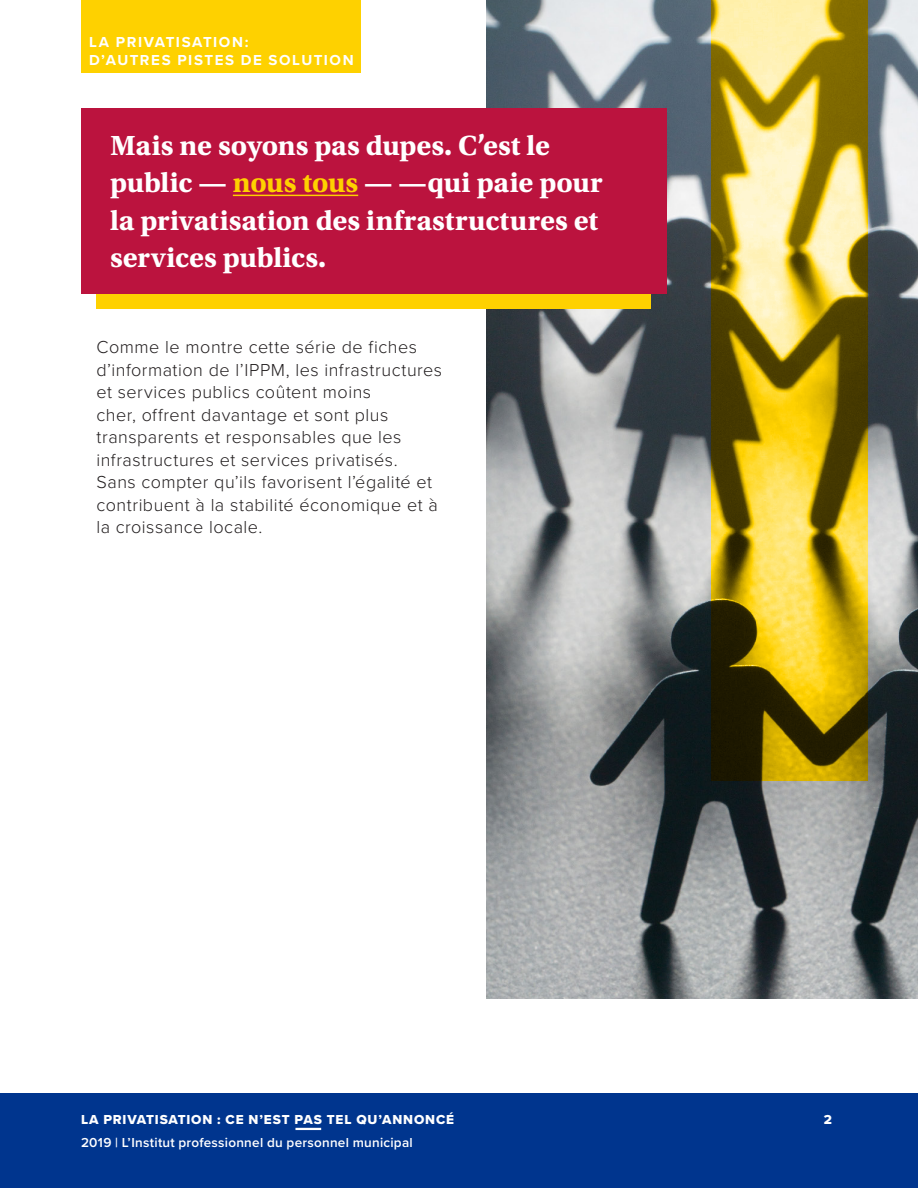
<style>
.page{position:relative;width:918px;height:1188px;background:#fff}
.page>*{position:absolute;margin:0;border:0;box-sizing:border-box;transform-origin:0 0}
.t1{font:29.25px/37.5px "Utopia Std Bold Capt";letter-spacing:-.005em;color:#fff}
.t2{font:300 18px/22.5px "Proxima Nova";letter-spacing:.025em;color:#231f20}
.t3{font:700 15px/18px "Proxima Nova";letter-spacing:.105em;color:#fff}
.t4{font:600 13.5px "Proxima Nova";letter-spacing:.02em;color:#fff}
.t5{font:13.5px "Proxima Nova Extrabld";letter-spacing:.06em;color:#fff}
.s1{color:#fed100}
</style>
<div class="page">
<div style="left:0;top:1094px;width:918px;height:94px;background:#00358e"></div>
<div style="left:81px;top:0;width:280px;height:72px;background:#fed100"></div>
<hr style="left:295px;top:1128px;width:26px;height:2px;background:#fff">
<img style="left:486px;top:0;width:432px;height:999px">
<svg style="left:711px;top:0;width:157px;height:781px;background:#b19a32"></svg>
<div style="left:97px;top:229px;width:554px;height:80px;background:#fed100"></div>
<div style="left:81px;top:108px;width:585px;height:186px;background:#bb133e"></div>
<hr style="left:233px;top:195px;width:125px;height:1px;background:#fed100">
<p class="t3" style="left:89px;top:32px;width:266px">LA PRIVATISATION:<br>D’AUTRES PISTES DE SOLUTION</p>
<p class="t1" style="left:110px;top:127px;width:494px">Mais ne soyons pas dupes. C’est le public — <span class="s1">nous tous</span> — —qui paie pour la privatisation des infrastructures et services publics.</p>
<p class="t2" style="left:97px;top:335px;width:347px">Comme le montre cette série de fiches d’information de l’IPPM, les infrastructures et services publics coûtent moins<br>cher, offrent davantage et sont plus transparents et responsables que les infrastructures et services privatisés.<br>Sans compter qu’ils favorisent l’égalité et contribuent à la stabilité économique et à la croissance locale.</p>
<p class="t5" style="left:81px;top:1110px;width:375px">LA PRIVATISATION : CE N’EST PAS TEL QU’ANNONCÉ</p>
<p class="t4" style="left:81px;top:1132px;width:333px">2019 | L’Institut professionnel du personnel municipal</p>
<p class="t5" style="left:824px;top:1110px;width:10px">2</p>
</div>
